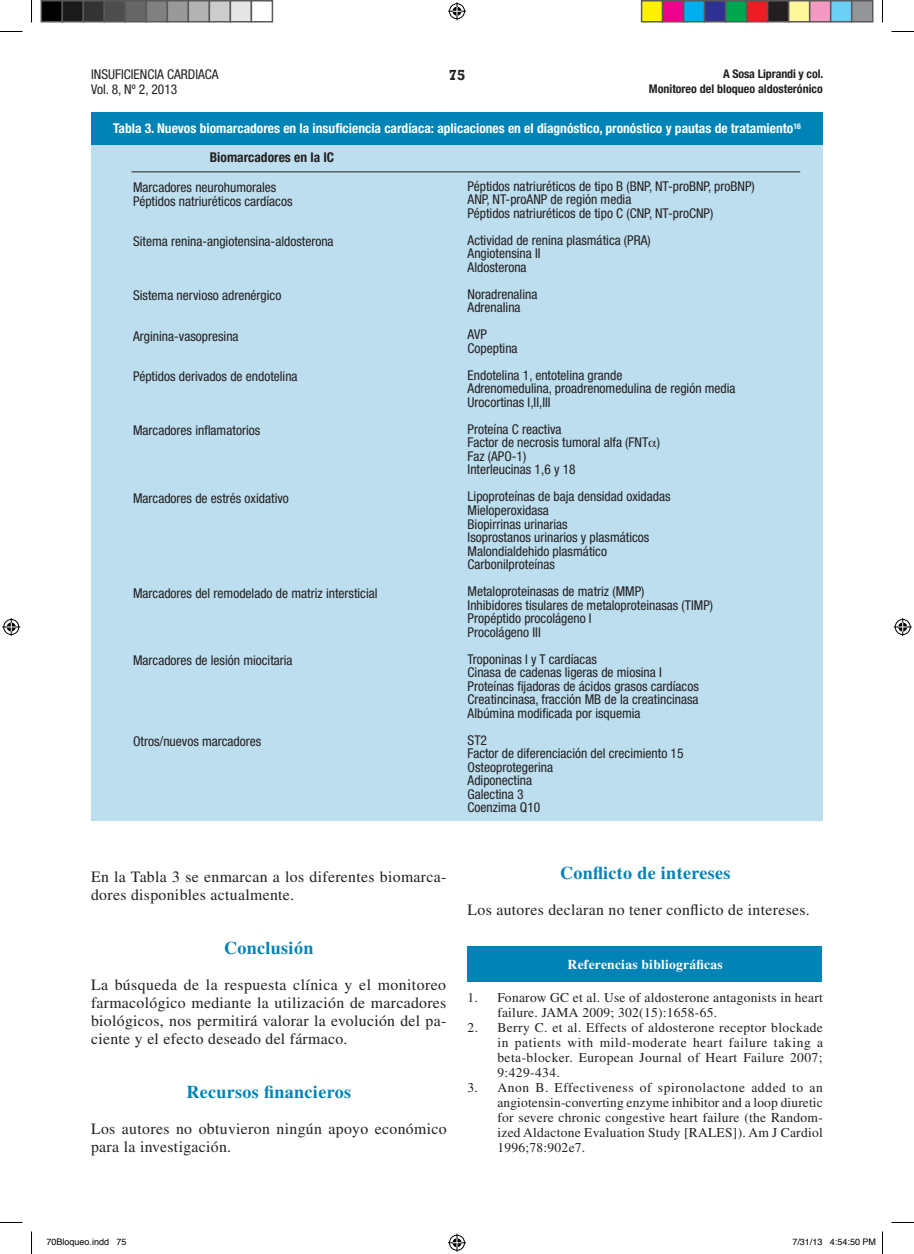
<style>
.page{position:relative;width:914px;height:1254px;background:#fff}
.page>*{position:absolute;margin:0;border:0;box-sizing:border-box;transform-origin:0 0}
.t1{font:700 18px "Times LT Std";letter-spacing:.02em;color:#0083b6}
.t2{font:15.75px/18px "Times LT Std";letter-spacing:.02em;color:#231f20}
.t3{font:700 15px "Rockwell";color:#231f20}
.t4{font:condensed 13.5px/13.5px "Helvetica Neue LT Std";color:#231f20}
.t5{font:13.5px/15px "Times LT Std";letter-spacing:.02em;color:#231f20;text-align:justify}
.t6{font:700 condensed 13.5px/29px "Helvetica Neue LT Std";color:#fff}
.t7{font:700 13.5px "Times LT Std";letter-spacing:.02em;color:#fff}
.t8{font:700 condensed 12px/14.4px "Helvetica Neue LT Std";color:#231f20;text-align:right}
.t9{font:9px "Helvetica";color:#000}
.s1{color:#231f20}
</style>
<div class="page">
<div style="left:467px;top:946px;width:355px;height:36px;background:#0083b6"></div>
<div style="left:91px;top:144px;width:731px;height:676px;background:#bcdeee"></div>
<div style="left:91px;top:112px;width:731px;height:33px;background:#0083b6"></div>
<hr style="left:131px;top:171px;width:669px;height:1px;background:#231f20">
<svg style="left:0;top:31px;width:22px;height:1px"></svg>
<svg style="left:891px;top:31px;width:22px;height:1px"></svg>
<svg style="left:0;top:1222px;width:22px;height:1px"></svg>
<svg style="left:891px;top:1222px;width:22px;height:1px"></svg>
<svg style="left:31px;top:0;width:1px;height:22px"></svg>
<svg style="left:31px;top:1231px;width:1px;height:23px"></svg>
<svg style="left:882px;top:0;width:1px;height:22px"></svg>
<svg style="left:882px;top:1231px;width:1px;height:23px"></svg>
<svg style="left:448px;top:2px;width:18px;height:18px"></svg>
<svg style="left:448px;top:1233px;width:18px;height:18px"></svg>
<svg style="left:2px;top:618px;width:18px;height:18px"></svg>
<svg style="left:893px;top:618px;width:18px;height:18px"></svg>
<div style="left:41px;top:1px;width:21px;height:21px;background:#000"></div>
<div style="left:40px;top:0;width:23px;height:22px;border:2px solid #595959"></div>
<div style="left:62px;top:1px;width:21px;height:21px;background:#1a1a1a"></div>
<div style="left:62px;top:0;width:22px;height:22px;border:2px solid #595959"></div>
<div style="left:83px;top:1px;width:21px;height:21px;background:#333"></div>
<div style="left:82px;top:0;width:23px;height:22px;border:2px solid #595959"></div>
<div style="left:104px;top:1px;width:21px;height:21px;background:#4d4d4d"></div>
<div style="left:104px;top:0;width:22px;height:22px;border:2px solid #595959"></div>
<div style="left:125px;top:1px;width:21px;height:21px;background:#666"></div>
<div style="left:124px;top:0;width:23px;height:22px;border:2px solid #595959"></div>
<div style="left:146px;top:1px;width:21px;height:21px;background:#808080"></div>
<div style="left:146px;top:0;width:22px;height:22px;border:2px solid #595959"></div>
<div style="left:167px;top:1px;width:21px;height:21px;background:#999"></div>
<div style="left:166px;top:0;width:23px;height:22px;border:2px solid #595959"></div>
<div style="left:188px;top:1px;width:21px;height:21px;background:#b3b3b3"></div>
<div style="left:188px;top:0;width:22px;height:22px;border:2px solid #595959"></div>
<div style="left:209px;top:1px;width:21px;height:21px;background:#ccc"></div>
<div style="left:208px;top:0;width:23px;height:22px;border:2px solid #595959"></div>
<div style="left:230px;top:1px;width:21px;height:21px;background:#e6e6e6"></div>
<div style="left:230px;top:0;width:22px;height:22px;border:2px solid #595959"></div>
<div style="left:250px;top:0;width:23px;height:22px;border:2px solid #595959"></div>
<div style="left:641px;top:1px;width:21px;height:21px;background:#fff101"></div>
<div style="left:640px;top:0;width:23px;height:22px;border:2px solid #595959"></div>
<div style="left:662px;top:1px;width:21px;height:21px;background:#ed028c"></div>
<div style="left:661px;top:0;width:23px;height:22px;border:2px solid #595959"></div>
<div style="left:683px;top:1px;width:21px;height:21px;background:#00aeef"></div>
<div style="left:682px;top:0;width:23px;height:22px;border:2px solid #595959"></div>
<div style="left:704px;top:1px;width:21px;height:21px;background:#2e3092"></div>
<div style="left:703px;top:0;width:23px;height:22px;border:2px solid #595959"></div>
<div style="left:725px;top:1px;width:21px;height:21px;background:#00a54f"></div>
<div style="left:724px;top:0;width:23px;height:22px;border:2px solid #595959"></div>
<div style="left:746px;top:1px;width:21px;height:21px;background:#ee1d23"></div>
<div style="left:745px;top:0;width:23px;height:22px;border:2px solid #595959"></div>
<div style="left:767px;top:1px;width:21px;height:21px;background:#231f20"></div>
<div style="left:766px;top:0;width:23px;height:22px;border:2px solid #595959"></div>
<div style="left:788px;top:1px;width:21px;height:21px;background:#fff79a"></div>
<div style="left:787px;top:0;width:23px;height:22px;border:2px solid #595959"></div>
<div style="left:809px;top:1px;width:21px;height:21px;background:#f499c2"></div>
<div style="left:808px;top:0;width:23px;height:22px;border:2px solid #595959"></div>
<div style="left:830px;top:1px;width:21px;height:21px;background:#6bcff6"></div>
<div style="left:829px;top:0;width:23px;height:22px;border:2px solid #595959"></div>
<div style="left:851px;top:1px;width:21px;height:21px;background:#939598"></div>
<div style="left:850px;top:0;width:23px;height:22px;border:2px solid #595959"></div>
<p class="t4" style="left:91px;top:67px;width:129px;line-height:14.4px">INSUFICIENCIA CARDIACA<br>Vol. 8, Nº 2, 2013</p>
<p class="t3" style="left:448px;top:66px;width:18px">75</p>
<p class="t8" style="left:648px;top:67px;width:176px">A Sosa Liprandi y col.<br>Monitoreo del bloqueo aldosterónico</p>
<p class="t6" style="left:210px;top:114px;width:592px;text-indent:-97px">Tabla 3. Nuevos biomarcadores en la insuficiencia cardíaca: aplicaciones en el diagnóstico, pronóstico y pautas de tratamiento<sup>16<br></sup><span class="s1">Biomarcadores en la IC</span></p>
<p class="t4" style="left:133px;top:181px;width:161px">Marcadores neurohumorales<br>Péptidos natriuréticos cardíacos</p>
<p class="t4" style="left:133px;top:235px;width:202px">Sitema renina-angiotensina-aldosterona</p>
<p class="t4" style="left:467px;top:179px;width:289px">Péptidos natriuréticos de tipo B (BNP, NT-proBNP, proBNP)<br>ANP, NT-proANP de región media<br>Péptidos natriuréticos de tipo C (CNP, NT-proCNP)</p>
<p class="t4" style="left:467px;top:233px;width:185px">Actividad de renina plasmática (PRA)<br>Angiotensina II<br>Aldosterona</p>
<p class="t4" style="left:467px;top:287px;width:71px">Noradrenalina<br>Adrenalina</p>
<p class="t4" style="left:467px;top:328px;width:51px">AVP<br>Copeptina</p>
<p class="t4" style="left:467px;top:368px;width:269px">Endotelina 1, entotelina grande<br>Adrenomedulina, proadrenomedulina de región media<br>Urocortinas I,II,III</p>
<p class="t4" style="left:467px;top:422px;width:194px">Proteína C reactiva<br>Factor de necrosis tumoral alfa (FNT )<br>Faz (APO-1)<br>Interleucinas 1,6 y 18</p>
<p class="t4" style="left:467px;top:490px;width:204px">Lipoproteínas de baja densidad oxidadas<br>Mieloperoxidasa<br>Biopirrinas urinarias<br>Isoprostanos urinarios y plasmáticos<br>Malondialdehido plasmático<br>Carbonilproteínas</p>
<p class="t4" style="left:467px;top:584px;width:247px">Metaloproteinasas de matriz (MMP)<br>Inhibidores tisulares de metaloproteinasas (TIMP)<br>Propéptido procolágeno I<br>Procolágeno III</p>
<p class="t4" style="left:467px;top:652px;width:233px">Troponinas I y T cardíacas<br>Cinasa de cadenas ligeras de miosina I Proteínas fijadoras de ácidos grasos cardíacos Creatincinasa, fracción MB de la creatincinasa Albúmina modificada por isquemia</p>
<p class="t4" style="left:467px;top:733px;width:217px">ST2<br>Factor de diferenciación del crecimiento 15<br>Osteoprotegerina<br>Adiponectina<br>Galectina 3<br>Coenzima Q10</p>
<p class="t4" style="left:133px;top:289px;width:150px">Sistema nervioso adrenérgico</p>
<p class="t4" style="left:133px;top:329px;width:107px">Arginina-vasopresina</p>
<p class="t4" style="left:133px;top:370px;width:166px">Péptidos derivados de endotelina</p>
<p class="t4" style="left:133px;top:424px;width:129px">Marcadores inflamatorios</p>
<p class="t4" style="left:133px;top:491px;width:157px">Marcadores de estrés oxidativo</p>
<p class="t4" style="left:133px;top:586px;width:246px">Marcadores del remodelado de matriz intersticial</p>
<p class="t4" style="left:133px;top:653px;width:161px">Marcadores de lesión miocitaria</p>
<p class="t4" style="left:133px;top:734px;width:130px">Otros/nuevos marcadores</p>
<p class="t2" style="left:91px;top:867px;width:357px">En la Tabla 3 se enmarcan a los diferentes biomarca&shy;dores disponibles actualmente.</p>
<h1 class="t1" style="left:224px;top:936px;width:91px">Conclusión</h1>
<p class="t2" style="left:91px;top:975px;width:357px;text-align:justify">La búsqueda de la respuesta clínica y el monitoreo farmacológico mediante la utilización de marcadores biológicos, nos permitirá valorar la evolución del pa&shy;ciente y el efecto deseado del fármaco.</p>
<h1 class="t1" style="left:186px;top:1080px;width:166px">Recursos financieros</h1>
<p class="t2" style="left:91px;top:1119px;width:357px">Los autores no obtuvieron ningún apoyo económico para la investigación.</p>
<h1 class="t1" style="left:560px;top:861px;width:172px">Conflicto de intereses</h1>
<p class="t2" style="left:467px;top:900px;width:344px">Los autores declaran no tener conflicto de intereses.</p>
<p class="t7" style="left:567px;top:956px;width:157px">Referencias bibliográficas</p>
<p class="t5" style="left:497px;top:989px;width:327px;text-indent:-30px">1. Fonarow GC et al. Use of aldosterone antagonists in heart failure. JAMA 2009; 302(15):1658-65.</p>
<p class="t5" style="left:497px;top:1019px;width:327px;text-indent:-30px">2. Berry C. et al. Effects of aldosterone receptor blockade in patients with mild-moderate heart failure taking a beta-blocker. European Journal of Heart Failure 2007; 9:429-434.</p>
<p class="t5" style="left:497px;top:1079px;width:327px;text-indent:-30px">3. Anon B. Effectiveness of spironolactone added to an angiotensin-converting enzyme inhibitor and a loop diuretic for severe chronic congestive heart failure (the Random&shy;ized Aldactone Evaluation Study [RALES]). Am J Cardiol 1996;78:902e7.</p>
<p class="t9" style="left:46px;top:1234px;width:82px">70Bloqueo.indd 75</p>
<p class="t9" style="left:792px;top:1234px;width:85px">7/31/13 4:54:50 PM</p>
</div>
